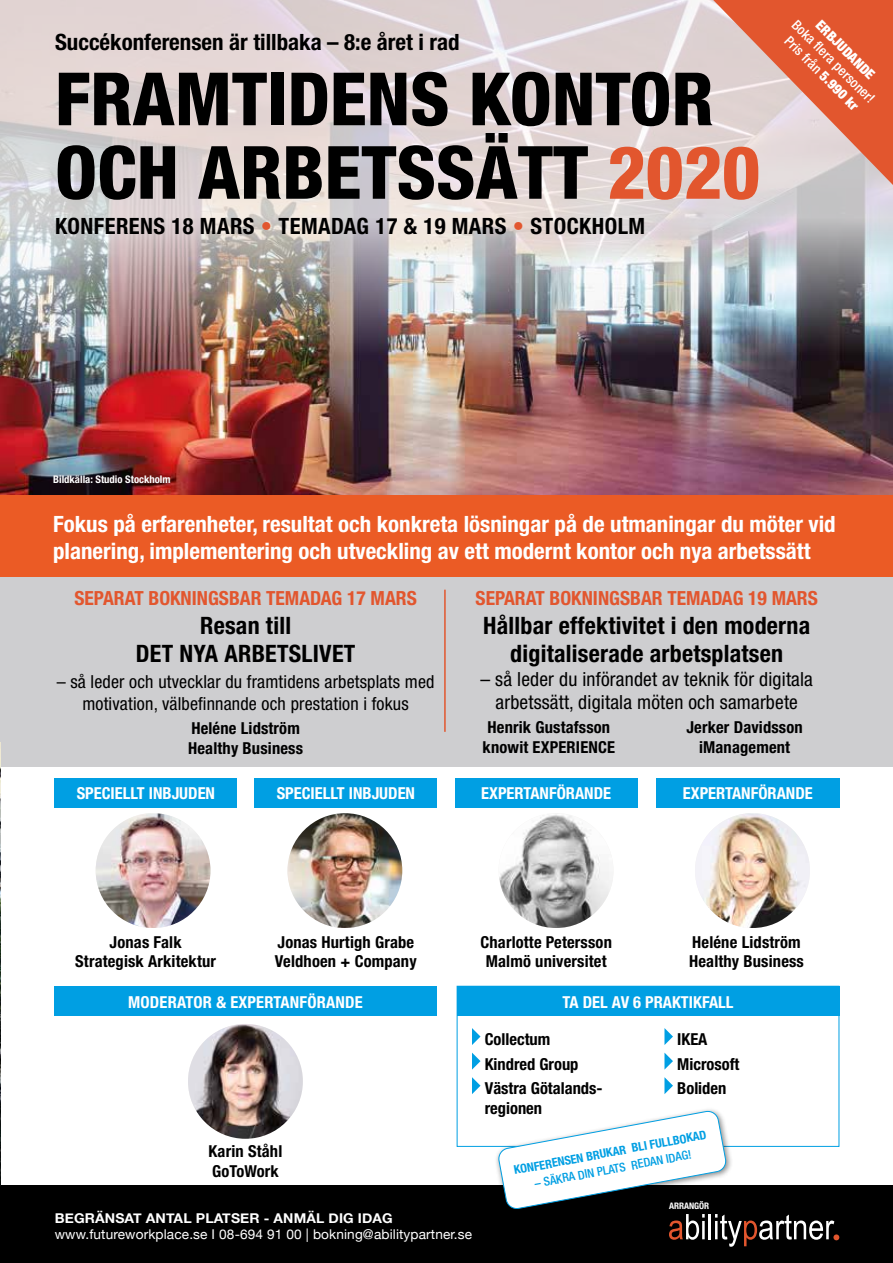
<style>
.page{position:relative;width:893px;height:1263px;background:#fff}
.page>*{position:absolute;margin:0;border:0;box-sizing:border-box;transform-origin:0 0}
.t1{font:800 condensed 73.5px/73.5px "Helvetica Neue";color:#000}
.t2{font:700 condensed 24px/28.8px "Helvetica Neue";letter-spacing:.01em;color:#000;text-align:center}
.t3{font:700 condensed 22.5px/27px "Helvetica Neue";color:#fff}
.t4{font:700 condensed 22.5px "Helvetica Neue";letter-spacing:.02em;color:#000}
.t5{font:700 condensed 22.5px "Helvetica Neue";color:#000}
.t6{font:condensed 19.5px/23.4px "Helvetica Neue";letter-spacing:.01em;color:#000;text-align:center}
.t7{font:700 condensed 19.5px "Helvetica Neue";color:#e2562e}
.t8{font:condensed 18px/21.6px "Helvetica Neue";letter-spacing:.01em;color:#000;text-align:center}
.t9{font:700 condensed 16.5px/19.8px "Helvetica Neue";letter-spacing:.01em;color:#000}
.t10{font:700 condensed 16.5px "Helvetica Neue";color:#fff}
.t11{font:500 condensed 13.8px "Helvetica Neue";color:#fff}
.t12{font:900 condensed 13.8px "Helvetica Neue";color:#fff}
.t13{font:13.5px "Helvetica Neue";letter-spacing:.01em;color:#fff}
.t14{font:700 13.5px "Helvetica Neue";letter-spacing:.01em;color:#fff;scale:1.04 1}
.t15{font:700 condensed 12.15px "Helvetica Neue";color:#009fe3}
.t16{font:500 condensed 12.15px "Helvetica Neue";color:#009fe3}
.t17{font:700 condensed 10.5px "Helvetica Neue";color:#fff}
.t18{font:700 condensed 9px "Helvetica Neue";color:#fff}
.s1{color:#e2562e}
.s2{font-weight:900}
</style>
<div class="page">
<img style="left:0;top:766px;width:1px;height:419px">
<img style="left:0;top:355px;width:893px;height:141px">
<img style="left:0;top:0;width:893px;height:355px">
<div style="left:0;top:571px;width:893px;height:195px;background:#ceced0"></div>
<div style="left:0;top:1185px;width:893px;height:78px;background:#000"></div>
<svg style="left:713px;top:0;width:180px;height:185px;background:#e09683"></svg>
<svg style="left:472px;top:1028px;width:8px;height:17px"></svg>
<svg style="left:472px;top:1052px;width:8px;height:17px"></svg>
<svg style="left:472px;top:1077px;width:8px;height:17px"></svg>
<svg style="left:664px;top:1028px;width:9px;height:17px"></svg>
<svg style="left:664px;top:1052px;width:9px;height:17px"></svg>
<svg style="left:664px;top:1077px;width:9px;height:17px"></svg>
<img style="left:287px;top:813px;width:115px;height:115px;border-radius:57px">
<img style="left:96px;top:813px;width:114px;height:115px;border-radius:57px">
<img style="left:499px;top:813px;width:114px;height:115px;border-radius:57px">
<img style="left:695px;top:813px;width:115px;height:115px;border-radius:57px">
<div style="left:656px;top:778px;width:183px;height:30px;background:#009fe3"></div>
<div style="left:255px;top:778px;width:182px;height:30px;background:#009fe3"></div>
<div style="left:55px;top:778px;width:182px;height:30px;background:#009fe3"></div>
<div style="left:54px;top:986px;width:383px;height:30px;background:#009fe3"></div>
<div style="left:455px;top:778px;width:182px;height:30px;background:#009fe3"></div>
<div style="left:457px;top:986px;width:382px;height:30px;background:#009fe3"></div>
<div style="left:0;top:496px;width:893px;height:81px;background:#eb5b25"></div>
<div style="left:494px;top:1107px;width:239px;height:108px;background:#000;opacity:.45"></div>
<svg style="left:498px;top:1110px;width:341px;height:137px"></svg>
<hr style="left:444px;top:590px;width:2px;height:142px;background:#e2562e">
<img style="left:188px;top:1024px;width:115px;height:115px;border-radius:57px">
<h3 class="t5" style="left:55px;top:29px;width:406px">Succékonferensen är tillbaka – 8:e året i rad</h3>
<h1 class="t1" style="left:55px;top:61px;width:707px">FRAMTIDENS KONTOR<br>OCH ARBETSSÄTT <span class="s1">2020</span></h1>
<h3 class="t4" style="left:55px;top:213px;width:592px">KONFERENS 18 MARS <span class="s1">•</span> TEMADAG 17 &amp; 19 MARS <span class="s1">•</span> STOCKHOLM</h3>
<p class="t11" style="left:800px;top:16px;width:112px;rotate:45deg">Boka flera personer!</p>
<p class="t12" style="left:824px;top:16px;width:78px;rotate:45deg">ERBJUDANDE</p>
<p class="t11" style="left:793px;top:33px;width:100px;rotate:45deg">Pris från <span class="s2">5.990 kr</span></p>
<p class="t17" style="left:53px;top:473px;width:119px">Bildkälla: Studio Stockholm</p>
<h3 class="t3" style="left:53px;top:510px;width:784px">Fokus på erfarenheter, resultat och konkreta lösningar på de utmaningar du möter vid planering, implementering och utveckling av ett modernt kontor och nya arbetssätt</h3>
<p class="t7" style="left:74px;top:586px;width:344px">SEPARAT BOKNINGSBAR TEMADAG 17 MARS</p>
<h2 class="t2" style="left:136px;top:610px;width:221px">Resan till<br>DET NYA ARBETSLIVET</h2>
<p class="t8" style="left:57px;top:671px;width:379px">– så leder och utvecklar du framtidens arbetsplats med motivation, välbefinnande och prestation i fokus</p>
<p class="t9" style="left:188px;top:718px;width:116px">Heléne Lidström<br>Healthy Business</p>
<p class="t7" style="left:476px;top:586px;width:344px">SEPARAT BOKNINGSBAR TEMADAG 19 MARS</p>
<h2 class="t2" style="left:483px;top:610px;width:329px">Hållbar effektivitet i den moderna digitaliserade arbetsplatsen</h2>
<p class="t6" style="left:480px;top:667px;width:334px">– så leder du införandet av teknik för digitala arbetssätt, digitala möten och samarbete</p>
<p class="t9" style="left:483px;top:717px;width:134px">Henrik Gustafsson knowit EXPERIENCE</p>
<p class="t9" style="left:686px;top:717px;width:118px;text-align:center">Jerker Davidsson iManagement</p>
<p class="t10" style="left:77px;top:783px;width:140px">SPECIELLT INBJUDEN</p>
<p class="t10" style="left:277px;top:783px;width:140px">SPECIELLT INBJUDEN</p>
<p class="t10" style="left:683px;top:783px;width:131px">EXPERTANFÖRANDE</p>
<p class="t10" style="left:481px;top:783px;width:131px">EXPERTANFÖRANDE</p>
<p class="t9" style="left:75px;top:932px;width:142px;text-align:center">Jonas Falk<br>Strategisk Arkitektur</p>
<p class="t9" style="left:275px;top:932px;width:143px">Jonas Hurtigh Grabe<br>Veldhoen + Company</p>
<p class="t9" style="left:480px;top:932px;width:133px;text-align:center">Charlotte Petersson<br>Malmö universitet</p>
<p class="t9" style="left:689px;top:932px;width:116px">Heléne Lidström<br>Healthy Business</p>
<p class="t10" style="left:128px;top:992px;width:236px">MODERATOR &amp; EXPERTANFÖRANDE</p>
<p class="t9" style="left:209px;top:1141px;width:75px">Karin Ståhl<br>GoToWork</p>
<p class="t14" style="left:55px;top:1207px;width:327px">BEGRÄNSAT ANTAL PLATSER - ANMÄL DIG IDAG</p>
<p class="t13" style="left:55px;top:1224px;width:419px">www.futureworkplace.se I 08-694 91 00 | bokning@abilitypartner.se</p>
<p class="t10" style="left:563px;top:992px;width:172px">TA DEL AV 6 PRAKTIKFALL</p>
<p class="t9" style="left:485px;top:1027px;width:119px;line-height:24.6px">Collectum<br>Kindred Group<br>Västra Götalands-</p>
<p class="t9" style="left:485px;top:1098px;width:59px">regionen</p>
<p class="t9" style="left:677px;top:1027px;width:64px;line-height:24.6px">IKEA<br>Microsoft<br>Boliden</p>
<p class="t15" style="left:513px;top:1162px;width:197px;rotate:-10deg">KONFERENSEN BRUKAR BLI FULLBOKAD</p>
<p class="t16" style="left:533px;top:1175px;width:161px;rotate:-10deg">– SÄKRA DIN PLATS REDAN IDAG!</p>
<p class="t18" style="left:669px;top:1200px;width:42px">ARRANGÖR</p>
</div>
